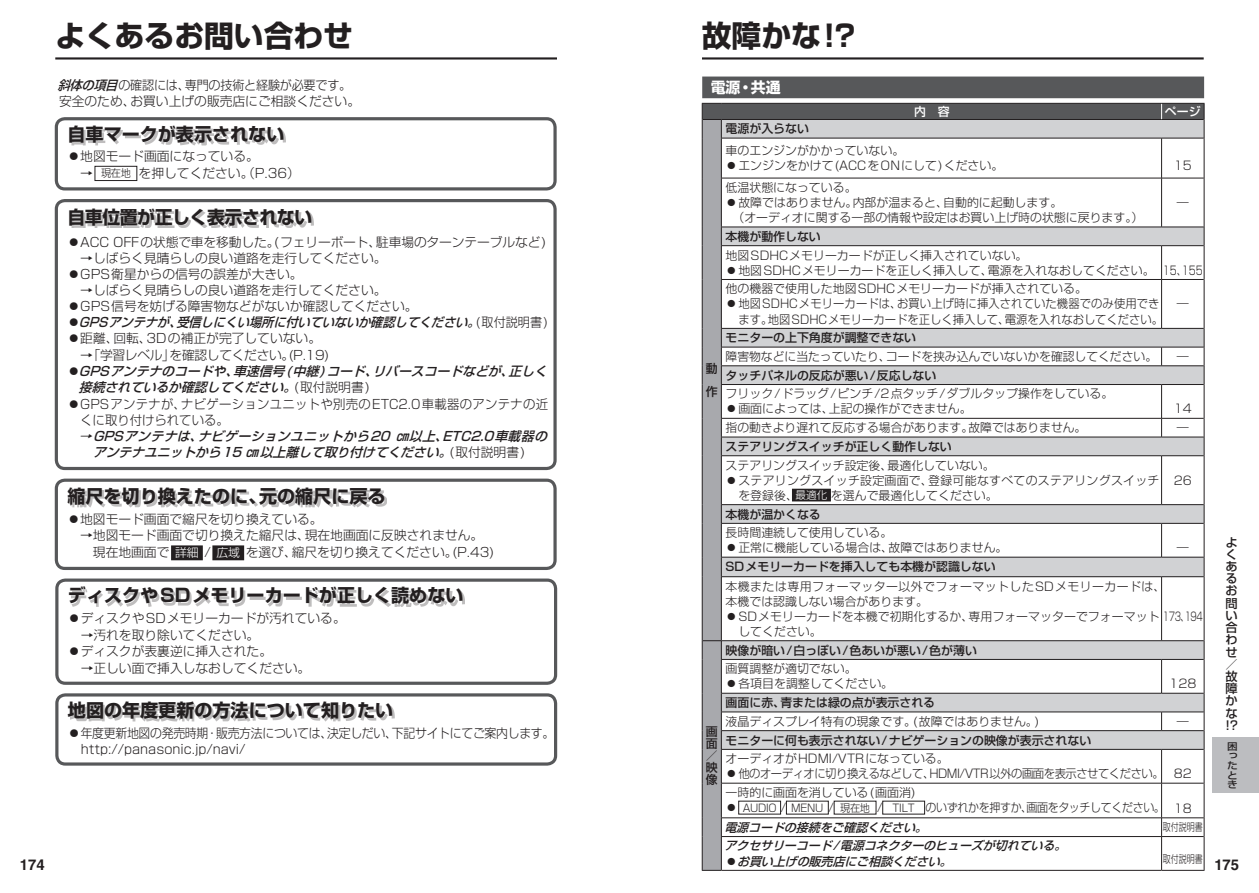
<style>
.page{position:relative;width:1259px;height:893px;background:#fff}
.page>*{position:absolute;margin:0;border:0;box-sizing:border-box;transform-origin:0 0}
.t1{font:700 29.7px "Shin Go Pro";color:#231f20}
.t2{font:700 18px "Shin Go Pro";color:#231f20}
.t3{font:700 18px "Shin Go Pro";letter-spacing:-.025em;color:#231f20}
.t4{font:700 14.85px "Helvetica";color:#231f20}
.t5{font:700 14.85px "Shin Go Pro";color:#fff}
.t6{font:300 12.75px/15.9px "Shin Go Pro";color:#231f20}
.t7{font:italic 500 12.75px/15.9px "Shin Go Pro";color:#231f20}
.t8{font:300 12.75px/15.9px "Shin Go Pro";letter-spacing:-.025em;color:#231f20}
.t9{font:300 12.75px/15.9px "Shin Go Pro";color:#231f20;scale:.95 1}
.t10{font:300 12.75px "Shin Go Pro";letter-spacing:.025em;color:#231f20}
.t11{font:500 12.15px/12.1px "Shin Go Pro";color:#231f20}
.t12{font:300 11.85px/15.1px "Shin Go Pro";color:#231f20}
.t13{font:500 11.85px/11.9px "Shin Go Pro";color:#231f20}
.t14{font:300 11.85px/15.1px "Shin Go Pro";letter-spacing:-.04em;color:#231f20}
.t15{font:italic 500 11.85px/15.1px "Shin Go Pro";color:#231f20}
.t16{font:300 11.85px/15.1px "Shin Go Pro";letter-spacing:-.03em;color:#231f20}
.t17{font:300 11.85px "Shin Go Pro";color:#231f20;scale:.95 1}
.t18{font:300 11.85px "Shin Go Pro";letter-spacing:.025em;color:#231f20}
.t19{font:300 11.85px "Shin Go Pro";letter-spacing:.035em;color:#231f20}
.t20{font:500 11.85px "Shin Go Pro";color:#fff}
.t21{font:300 10.65px "Shin Go Pro";color:#231f20;scale:.75 1}
.t22{font:500 9.6px/9.6px "Shin Go Pro";color:#231f20;text-align:justify;scale:1.11 1}
.s1{font-weight:500;font-style:italic}
.s2{font-size:10.65px}
.s3{font-weight:300;font-style:normal}
.s4{font-size:10.65px;color:#fff}
.s5{font-size:11.85px;color:#fff}
</style>
<div class="page">
<div style="left:1212px;top:738px;width:47px;height:55px;background:#bcbdc0"></div>
<hr style="left:55px;top:57px;width:1148px;height:3px;background:#231f20">
<div style="left:55px;top:117px;width:501px;height:73px;border:3px solid #57585a;border-radius:9px"></div>
<div style="left:95px;top:166px;width:42px;height:15px;border:1px solid #231f20"></div>
<div style="left:72px;top:128px;width:214px;height:17px;background:#231f20;opacity:.3"></div>
<div style="left:55px;top:199px;width:501px;height:271px;border:3px solid #57585a;border-radius:9px"></div>
<div style="left:72px;top:211px;width:242px;height:17px;background:#231f20;opacity:.3"></div>
<div style="left:55px;top:479px;width:501px;height:91px;border:3px solid #57585a;border-radius:9px"></div>
<div style="left:171px;top:545px;width:32px;height:15px;background:#231f20"></div>
<div style="left:212px;top:545px;width:32px;height:15px;background:#231f20"></div>
<div style="left:70px;top:490px;width:317px;height:17px;background:#231f20;opacity:.3"></div>
<div style="left:55px;top:578px;width:502px;height:107px;border:3px solid #57585a;border-radius:9px"></div>
<div style="left:72px;top:589px;width:393px;height:18px;background:#231f20;opacity:.3"></div>
<svg style="left:702px;top:77px;width:502px;height:794px"></svg>
<hr style="left:721px;top:730px;width:440px;height:1px;background:#231f20">
<hr style="left:1161px;top:730px;width:42px;height:1px;background:#231f20">
<div style="left:792px;top:489px;width:39px;height:12px;background:#231f20"></div>
<div style="left:55px;top:693px;width:502px;height:73px;border:3px solid #57585a;border-radius:9px"></div>
<div style="left:70px;top:704px;width:325px;height:18px;background:#231f20;opacity:.3"></div>
<div style="left:557px;top:43px;width:145px;height:34px;background:#fff"></div>
<h1 class="t1" style="left:55px;top:13px;width:299px">よくあるお問い合わせ</h1>
<h1 class="t1" style="left:702px;top:13px;width:155px">故障かな!?</h1>
<p class="t9" style="left:58px;top:76px;width:320px"><span class="s1">斜体の項目</span>の確認には、専門の技術と経験が必要です。安全のため、お買い上げの販売店にご相談ください。</p>
<p class="t5" style="left:711px;top:76px;width:71px">電源・共通</p>
<p class="t20" style="left:914px;top:102px;width:37px">内　容</p>
<p class="t20" style="left:1165px;top:102px;width:37px">ページ</p>
<h2 class="t2" style="left:68px;top:120px;width:218px">自車マークが表示されない</h2>
<p class="t6" style="left:68px;top:147px;width:193px">⿟地図モード画面になっている。</p>
<p class="t6" style="left:80px;top:164px;width:221px">→ <span class="s2">現在地</span> を押してください。（P.36）</p>
<h2 class="t3" style="left:68px;top:203px;width:246px">自車位置が正しく表示されない</h2>
<p class="t6" style="left:68px;top:233px;width:480px">⿟ACC OFFの状態で車を移動した。(フェリーボート、駐車場のターンテーブルなど)</p>
<p class="t6" style="left:68px;top:249px;width:320px;text-indent:13px">→しばらく見晴らしの良い道路を走行してください。⿟GPS衛星からの信号の誤差が大きい。</p>
<p class="t6" style="left:68px;top:281px;width:482px;text-indent:13px">→しばらく見晴らしの良い道路を走行してください。<br>⿟GPS信号を妨げる障害物などがないか確認してください。<br>⿟ <span class="s1">GPSアンテナが、受信しにくい場所に付いていないか確認してください。</span>( 取付説明書 ) ⿟距離、回転、3Dの補正が完了していない。</p>
<p class="t8" style="left:80px;top:346px;width:250px">→「学習レベル」を確認してください。(P.19)</p>
<p class="t7" style="left:68px;top:362px;width:485px"><span class="s3">⿟</span> GPSアンテナのコードや、車速信号(中継)コード、リバースコードなどが、正しく</p>
<p class="t7" style="left:79px;top:378px;width:292px">接続されているか確認してください。<span class="s3">( 取付説明書 )</span></p>
<p class="t10" style="left:68px;top:393px;width:482px">⿟GPSアンテナが、ナビゲーションユニットや別売のETC2.0車載器のアンテナの近</p>
<p class="t6" style="left:80px;top:410px;width:150px">くに取り付けられている。</p>
<p class="t7" style="left:93px;top:427px;width:460px;text-indent:-14px">→GPSアンテナは、ナビゲーションユニットから20 ㎝以上、ETC2.0車載器のアンテナユニットから15 ㎝以上離して取り付けてください。<span class="s3">( 取付説明書 )</span></p>
<h2 class="t2" style="left:67px;top:482px;width:320px">縮尺を切り換えたのに、元の縮尺に戻る</h2>
<p class="t13" style="left:706px;top:355px;width:13px;line-height:23.9px">動作</p>
<p class="t13" style="left:725px;top:121px;width:85px">電源が入らない</p>
<p class="t12" style="left:725px;top:142px;width:279px">車のエンジンがかかっていない。<br>⿟エンジンをかけて(ACCをONにして)ください。</p>
<p class="t12" style="left:725px;top:178px;width:132px">低温状態になっている。</p>
<p class="t12" style="left:725px;top:193px;width:338px">⿟故障ではありません。内部が温まると、自動的に起動します。</p>
<p class="t12" style="left:732px;top:209px;width:412px">（オーディオに関する一部の情報や設定はお買い上げ時の状態に戻ります。）</p>
<p class="t12" style="left:1173px;top:157px;width:20px">15</p>
<p class="t12" style="left:1177px;top:194px;width:13px">―</p>
<p class="t13" style="left:725px;top:229px;width:97px">本機が動作しない</p>
<p class="t12" style="left:725px;top:246px;width:479px">地図SDHCメモリーカードが正しく挿入されていない。<br>⿟地図SDHCメモリーカードを正しく挿入して、電源を入れなおしてください。 15、155</p>
<p class="t12" style="left:725px;top:280px;width:363px">他の機器で使用した地図SDHCメモリーカードが挿入されている。</p>
<p class="t12" style="left:725px;top:295px;width:435px">⿟地図SDHCメモリーカードは、お買い上げ時に挿入されていた機器でのみ使用でき</p>
<p class="t17" style="left:738px;top:309px;width:449px">ます。地図SDHCメモリーカードを正しく挿入して、電源を入れなおしてください。</p>
<p class="t12" style="left:1177px;top:295px;width:13px">―</p>
<p class="t13" style="left:725px;top:330px;width:192px">モニターの上下角度が調整できない</p>
<p class="t12" style="left:725px;top:347px;width:433px">障害物などに当たっていたり、コードを挟み込んでいないかを確認してください。</p>
<p class="t12" style="left:1177px;top:347px;width:13px">―</p>
<p class="t13" style="left:725px;top:368px;width:212px">タッチパネルの反応が悪い/反応しない</p>
<p class="t12" style="left:725px;top:385px;width:389px">フリック/ドラッグ/ピンチ/2点タッチ/ダブルタップ操作をしている。⿟画面によっては、上記の操作ができません。</p>
<p class="t12" style="left:1173px;top:400px;width:20px">14</p>
<p class="t12" style="left:725px;top:419px;width:362px">指の動きより遅れて反応する場合があります。故障ではありません。</p>
<p class="t12" style="left:1177px;top:419px;width:13px">―</p>
<p class="t13" style="left:725px;top:439px;width:228px">ステアリングスイッチが正しく動作しない</p>
<p class="t12" style="left:725px;top:456px;width:271px">ステアリングスイッチ設定後、最適化していない。</p>
<p class="t18" style="left:725px;top:470px;width:435px">⿟ステアリングスイッチ設定画面で、登録可能なすべてのステアリングスイッチ</p>
<p class="t12" style="left:738px;top:486px;width:261px">を登録後、<span class="s4">最適化</span>を選んで最適化してください。</p>
<p class="t12" style="left:1173px;top:471px;width:20px">26</p>
<p class="t13" style="left:725px;top:507px;width:97px">本機が温かくなる</p>
<p class="t12" style="left:725px;top:524px;width:283px">長時間連続して使用している。<br>⿟正常に機能している場合は、故障ではありません。</p>
<p class="t6" style="left:67px;top:510px;width:257px">⿟地図モード画面で縮尺を切り換えている。</p>
<p class="t6" style="left:93px;top:526px;width:403px;line-height:17px;text-indent:-13px">→地図モード画面で切り換えた縮尺は、現在地画面に反映されません。現在地画面で<span class="s5">詳細</span> / <span class="s5">広域</span>を選び、縮尺を切り換えてください。(P.43)</p>
<p class="t11" style="left:1225px;top:534px;width:14px">よくあるお問い合わせ／故障かな!?</p>
<p class="t12" style="left:1177px;top:539px;width:13px">―</p>
<p class="t13" style="left:725px;top:560px;width:271px">SDメモリーカードを挿入しても本機が認識しない</p>
<p class="t19" style="left:725px;top:576px;width:441px">本機または専用フォーマッター以外でフォーマットしたSDメモリーカードは、</p>
<p class="t12" style="left:725px;top:592px;width:204px">本機では認識しない場合があります。</p>
<p class="t12" style="left:725px;top:607px;width:479px">⿟SDメモリーカードを本機で初期化するか、専用フォーマッターでフォーマット 173、194</p>
<p class="t12" style="left:738px;top:622px;width:85px">してください。</p>
<h2 class="t2" style="left:68px;top:581px;width:397px">ディスクやSDメモリーカードが正しく読めない</h2>
<p class="t6" style="left:68px;top:609px;width:279px">⿟ディスクやSDメモリーカードが汚れている。</p>
<p class="t6" style="left:68px;top:625px;width:206px;text-align:center">→汚れを取り除いてください。<br>⿟ディスクが表裏逆に挿入された。</p>
<p class="t6" style="left:81px;top:658px;width:231px">→正しい面で挿入しなおしてください。</p>
<p class="t13" style="left:725px;top:643px;width:253px">映像が暗い/白っぽい/色あいが悪い/色が薄い</p>
<p class="t12" style="left:725px;top:660px;width:169px">画質調整が適切でない。<br>⿟各項目を調整してください。</p>
<p class="t12" style="left:1169px;top:675px;width:29px">128</p>
<p class="t13" style="left:725px;top:695px;width:211px">画面に赤、青または緑の点が表示される</p>
<p class="t12" style="left:725px;top:712px;width:315px">液晶ディスプレイ特有の現象です。(故障ではありません。)</p>
<p class="t12" style="left:1177px;top:712px;width:13px">―</p>
<p class="t13" style="left:725px;top:733px;width:367px">モニターに何も表示されない/ナビゲーションの映像が表示されない</p>
<p class="t14" style="left:725px;top:750px;width:468px">オーディオがHDMI/VTRになっている。<br>⿟他のオーディオに切り換えるなどして、HDMI/VTR以外の画面を表示させてください。 82</p>
<p class="t16" style="left:725px;top:783px;width:468px">一時的に画面を消している(画面消)<br>⿟ <span class="s2">AUDIO</span> / <span class="s2">MENU</span> / <span class="s2">現在地</span> / <span class="s2">TILT</span> のいずれかを押すか、画面をタッチしてください。 18</p>
<p class="t15" style="left:724px;top:818px;width:208px">電源コードの接続をご確認ください。</p>
<p class="t21" style="left:1163px;top:818px;width:55px">取付説明書</p>
<p class="t15" style="left:724px;top:837px;width:348px">アクセサリーコード/電源コネクターのヒューズが切れている。<span class="s3">⿟</span> お買い上げの販売店にご相談ください。</p>
<h2 class="t2" style="left:68px;top:696px;width:327px">地図の年度更新の方法について知りたい</h2>
<p class="t13" style="left:706px;top:724px;width:13px;text-align:justify">画面／映像</p>
<p class="t8" style="left:81px;top:723px;width:475px;text-indent:-13px">⿟年度更新地図の発売時期・販売方法については、決定しだい、下記サイトにてご案内します。http://panasonic.jp/navi/</p>
<p class="t22" style="left:1227px;top:740px;width:11px">困ったとき</p>
<p class="t21" style="left:1163px;top:850px;width:55px">取付説明書</p>
<p class="t4" style="left:20px;top:855px;width:26px">174</p>
<p class="t4" style="left:1214px;top:855px;width:26px">175</p>
</div>
